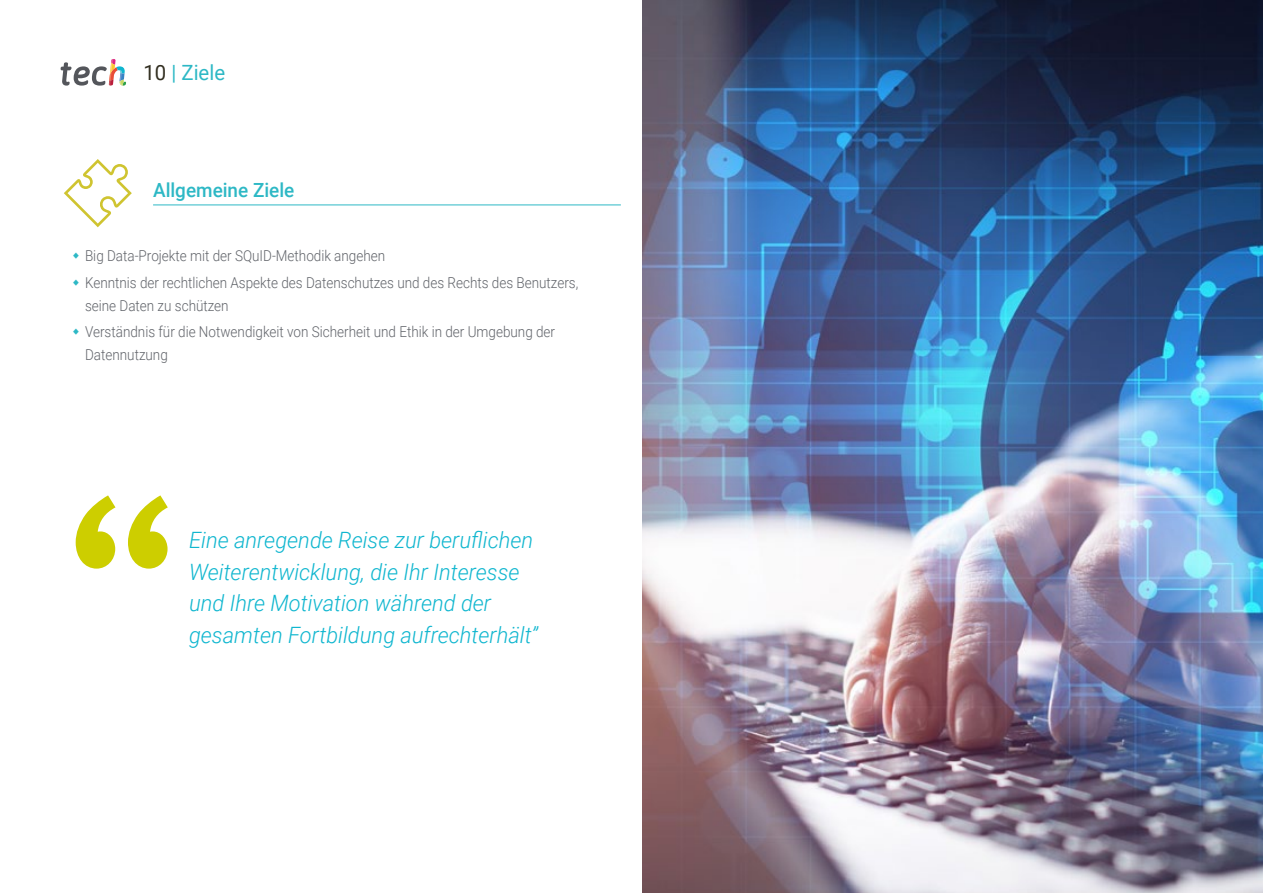
<style>
.page{position:relative;width:1263px;height:893px;background:#fff}
.page>*{position:absolute;margin:0;border:0;box-sizing:border-box;transform-origin:0 0}
.t1{font:italic 300 22.5px/31.5px "Roboto";color:#0fb6cf}
.t2{font:21px "Roboto";color:#2db8c5}
.t3{font:500 19.5px "Roboto";color:#2db8c5}
.t4{font:300 15px/26.7px "Roboto";color:#61646a;scale:.9 1}
.s1{color:#312e20}
</style>
<div class="page">
<hr style="left:153px;top:205px;width:468px;height:1px;background:#2db8c5">
<svg style="left:64px;top:159px;width:68px;height:68px"></svg>
<svg style="left:61px;top:59px;width:65px;height:27px"></svg>
<img style="left:642px;top:0;width:621px;height:893px">
<svg style="left:76px;top:495px;width:92px;height:74px"></svg>
<h2 class="t2" style="left:144px;top:57px;width:83px"><span class="s1">10</span> | Ziele</h2>
<h3 class="t3" style="left:153px;top:176px;width:143px">Allgemeine Ziele</h3>
<p class="t4" style="left:85px;top:242px;width:549px">Big Data-Projekte mit der SQuID-Methodik angehen<br>Kenntnis der rechtlichen Aspekte des Datenschutzes und des Rechts des Benutzers,</p>
<p class="t4" style="left:85px;top:291px;width:524px">seine Daten zu schützen<br>Verständnis für die Notwendigkeit von Sicherheit und Ethik in der Umgebung der</p>
<p class="t4" style="left:85px;top:341px;width:94px">Datennutzung</p>
<h1 class="t1" style="left:189px;top:524px;width:351px">Eine anregende Reise zur beruflichen Weiterentwicklung, die Ihr Interesse und Ihre Motivation während der gesamten Fortbildung aufrechterhält”</h1>
</div>
